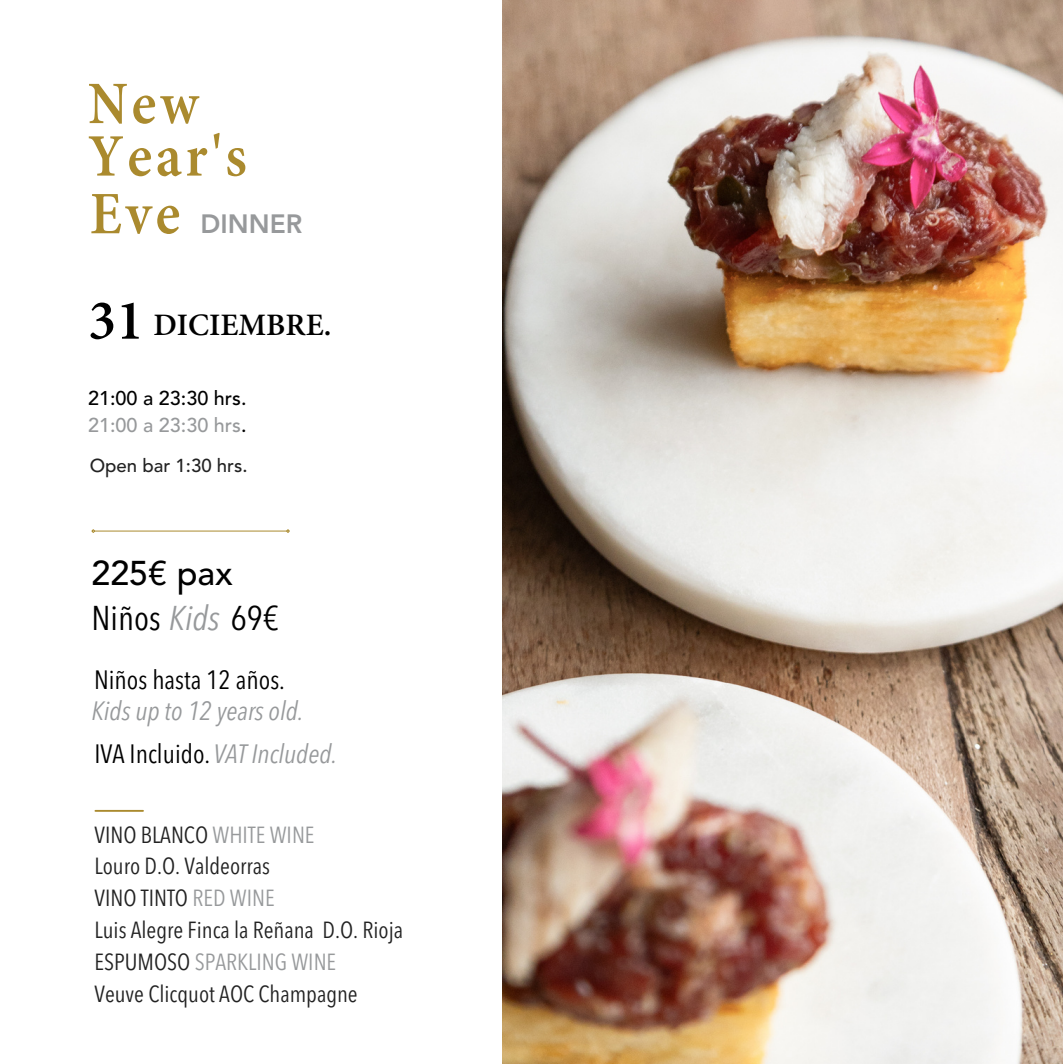
<style>
.page{position:relative;width:1063px;height:1064px;background:#fff}
.page>*{position:absolute;margin:0;border:0;box-sizing:border-box;transform-origin:0 0}
.t1{font:600 condensed 61px "Minion Pro";letter-spacing:.06em;color:#aa8a2e}
.t2{font:600 56.75px "Minion Pro";color:#000}
.t3{font:condensed 34.12px "Avenir Next LT Pro";color:#000}
.t4{font:500 34.12px "Avenir LT Std";color:#000}
.t5{font:600 31.25px "Minion Pro";color:#000}
.t6{font:condensed 26.25px "Avenir Next LT Pro";color:#000}
.t7{font:italic condensed 26.25px "Avenir Next LT Pro";color:#97999b}
.t8{font:800 26.25px "Avenir LT Std";color:#97999b}
.t9{font:condensed 23.12px "Avenir Next LT Pro";color:#222}
.t10{font:condensed 23.12px "Avenir Next LT Pro";color:#97999b}
.t11{font:500 19.75px "Avenir LT Std";color:#000}
.t12{font:500 19.75px "Avenir LT Std";color:#97999b}
.t13{font:500 18.62px "Avenir LT Std";color:#222}
.s1{color:#000}
.s2{font-style:italic;color:#97999b}
.s3{color:#97999b}
.s4{color:#222}
</style>
<div class="page">
<hr style="left:95px;top:530px;width:191px;height:1px;background:#aa8a2e">
<svg style="left:91px;top:529px;width:5px;height:4px"></svg>
<svg style="left:285px;top:529px;width:5px;height:4px"></svg>
<hr style="left:95px;top:809px;width:48px;height:2px;background:#aa8a2e">
<img style="left:503px;top:0;width:559px;height:1062px">
<p class="t1" style="left:88px;top:79px;width:112px">New</p>
<p class="t1" style="left:88px;top:131px;width:161px">Year's</p>
<p class="t1" style="left:90px;top:189px;width:92px">Eve</p>
<p class="t8" style="left:201px;top:213px;width:103px">DINNER</p>
<p class="t2" style="left:88px;top:297px;width:58px">31</p>
<p class="t5" style="left:153px;top:312px;width:180px">DICIEMBRE.</p>
<p class="t11" style="left:88px;top:390px;width:160px">21:00 a 23:30 hrs.</p>
<p class="t12" style="left:88px;top:417px;width:160px">21:00 a 23:30 hrs<span class="s1">.</span></p>
<p class="t13" style="left:90px;top:458px;width:159px">Open bar 1:30 hrs.</p>
<p class="t4" style="left:91px;top:558px;width:143px">225€ pax</p>
<p class="t3" style="left:91px;top:604px;width:189px">Niños <span class="s2">Kids</span> 69€</p>
<p class="t6" style="left:94px;top:669px;width:192px">Niños hasta 12 años.</p>
<p class="t7" style="left:91px;top:700px;width:213px">Kids up to 12 years old.</p>
<p class="t6" style="left:94px;top:743px;width:244px">IVA Incluido. <span class="s2">VAT Included.</span></p>
<p class="t9" style="left:94px;top:824px;width:222px">VINO BLANCO <span class="s3">WHITE WINE</span></p>
<p class="t9" style="left:94px;top:856px;width:177px">Louro D.O. Valdeorras</p>
<p class="t9" style="left:94px;top:888px;width:182px">VINO TINTO <span class="s3">RED WINE</span></p>
<p class="t9" style="left:94px;top:920px;width:310px">Luis Alegre Finca la Reñana D.O. Rioja</p>
<p class="t10" style="left:94px;top:952px;width:243px"><span class="s4">ESPUMOSO</span> SPARKLING WINE</p>
<p class="t9" style="left:94px;top:984px;width:265px">Veuve Clicquot AOC Champagne</p>
</div>
